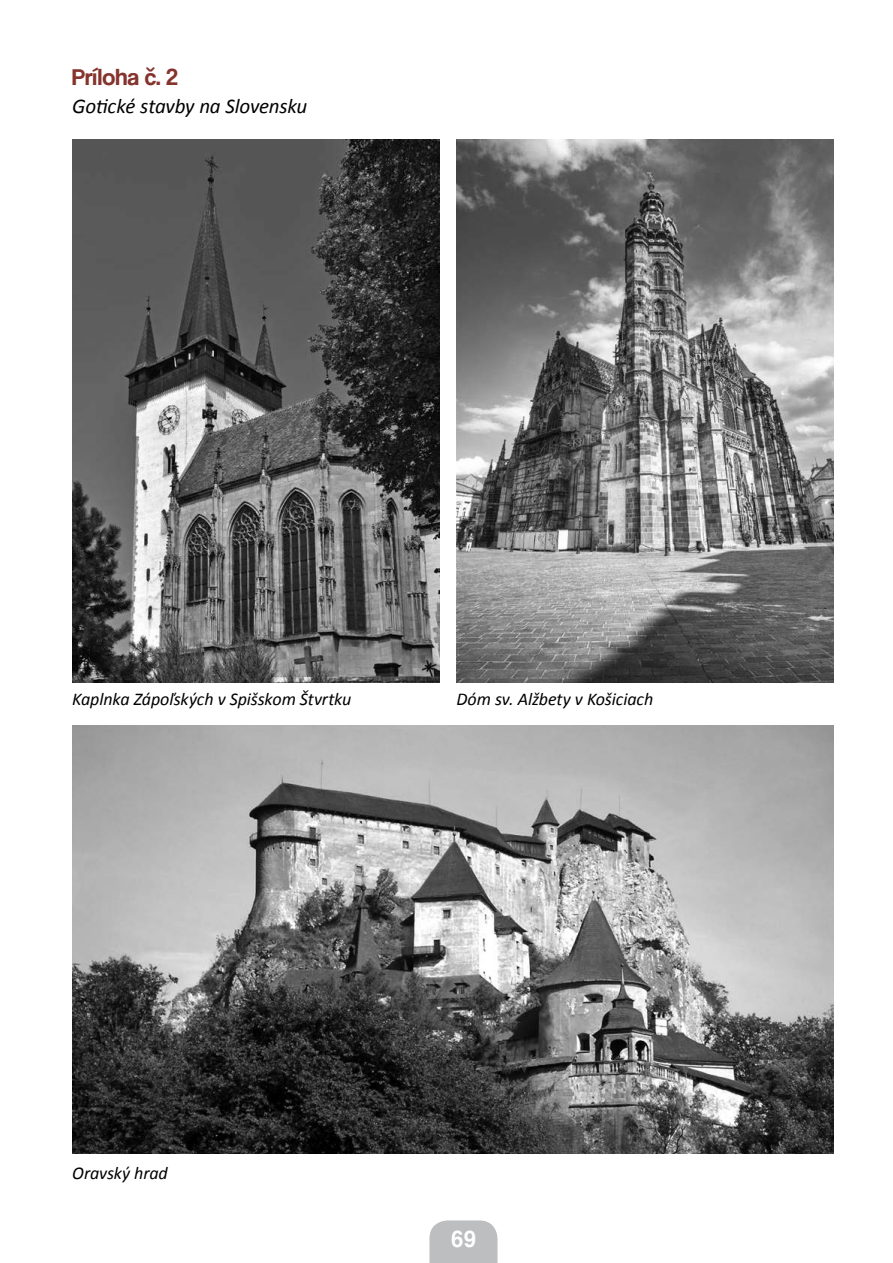
<style>
.page{position:relative;width:893px;height:1263px;background:#fff}
.page>*{position:absolute;margin:0;border:0;box-sizing:border-box;transform-origin:0 0}
.t1{font:24px "Coolvetica Rg";letter-spacing:.005em;color:#85332d}
.t2{font:24px "Coolvetica Rg";color:#fff}
.t3{font:italic 21px "Calibri";letter-spacing:-.01em;color:#000}
.t4{font:italic 18px "Calibri";letter-spacing:-.005em;color:#000}
</style>
<div class="page">
<svg style="left:429px;top:1220px;width:68px;height:43px;background:#c0c1c3"></svg>
<img style="left:72px;top:139px;width:367px;height:543px">
<img style="left:456px;top:139px;width:377px;height:543px">
<img style="left:72px;top:725px;width:761px;height:428px">
<h1 class="t1" style="left:72px;top:63px;width:107px">Príloha č. 2</h1>
<p class="t3" style="left:72px;top:92px;width:237px">Gotické stavby na Slovensku</p>
<p class="t4" style="left:72px;top:687px;width:281px">Kaplnka Zápoľských v Spišskom Štvrtku</p>
<p class="t4" style="left:456px;top:687px;width:198px">Dóm sv. Alžbety v Košiciach</p>
<p class="t4" style="left:72px;top:1160px;width:97px">Oravský hrad</p>
<h1 class="t2" style="left:451px;top:1225px;width:26px">69</h1>
</div>
